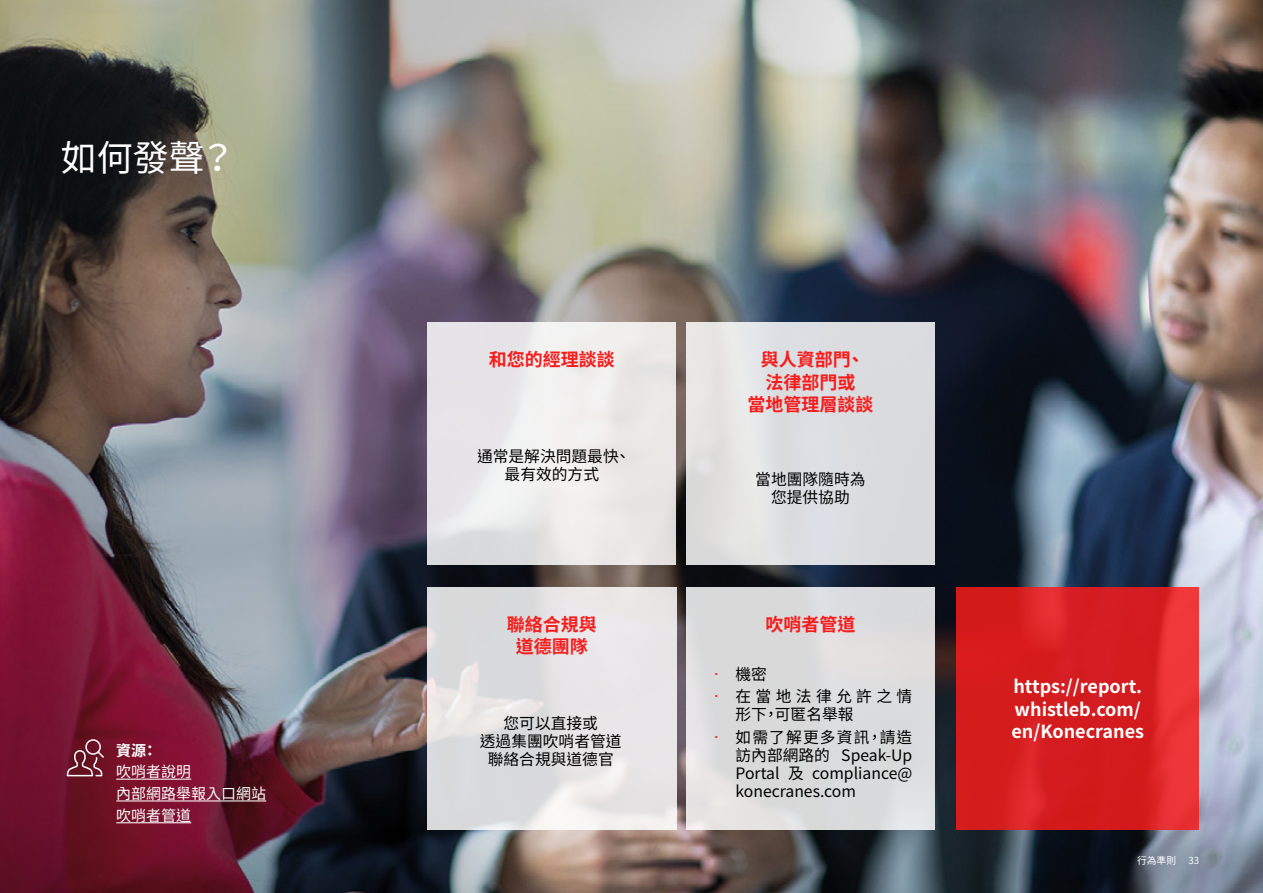
<style>
.page{position:relative;width:1263px;height:893px;background:#fff}
.page>*{position:absolute;margin:0;border:0;box-sizing:border-box;transform-origin:0 0}
.t1{font:36px "Noto Sans CJ Ktc";color:#fff}
.t2{font:700 18px/22.5px "Noto Sans CJ Ktc";color:#fff}
.t3{font:700 18px/22.5px "Noto Sans CJ Ktc";color:#f71c1c;text-align:center}
.t4{font:15.75px/18px "Noto Sans CJ Ktc";color:#000;text-align:center}
.t5{font:15.75px/18px "Noto Sans CJ Ktc";letter-spacing:.28em;color:#000}
.t6{font:15px/21.8px "Noto Sans CJ Ktc";color:#fff}
.t7{font:700 15px "Noto Sans CJ Ktc";color:#fff}
.t8{font:9.75px "Noto Sans CJ Ktc";color:#fff}
.s1{color:#f71c1c}
</style>
<div class="page">
<img style="left:0;top:0;width:1263px;height:893px">
<div style="left:686px;top:322px;width:249px;height:242px;background:linear-gradient(to right,#e5e4e4,#d7d9de)"></div>
<svg style="left:427px;top:322px;width:249px;height:242px;fill:#eae7e8"></svg>
<div style="left:686px;top:587px;width:248px;height:242px;background:linear-gradient(to right,#dddcdd,#dbdcdd)"></div>
<svg style="left:427px;top:587px;width:249px;height:242px;background:#e3e1e2"></svg>
<svg style="left:956px;top:587px;width:243px;height:242px;background:#d92023"></svg>
<hr style="left:116px;top:779px;width:75px;height:1px;background:#fff">
<hr style="left:116px;top:800px;width:150px;height:1px;background:#fff">
<hr style="left:116px;top:822px;width:75px;height:1px;background:#fff">
<svg style="left:67px;top:739px;width:37px;height:37px"></svg>
<h1 class="t1" style="left:61px;top:138px;width:177px">如何發聲？</h1>
<p class="t7" style="left:116px;top:742px;width:43px">資源：</p>
<p class="t6" style="left:116px;top:761px;width:152px">吹哨者說明<br>內部網路舉報入口網站吹哨者管道</p>
<p class="t3" style="left:489px;top:349px;width:127px">和您的經理談談</p>
<p class="t4" style="left:477px;top:448px;width:155px">通常是解決問題最快、最有效的方式</p>
<p class="t3" style="left:507px;top:613px;width:91px">聯絡合規與道德團隊</p>
<p class="t4" style="left:480px;top:715px;width:143px">您可以直接或<br>透過集團吹哨者管道聯絡合規與道德官</p>
<p class="t3" style="left:747px;top:349px;width:127px">與人資部門、法律部門或<br>當地管理層談談</p>
<p class="t4" style="left:755px;top:470px;width:112px">當地團隊隨時為您提供協助</p>
<p class="t3" style="left:765px;top:613px;width:91px">吹哨者管道</p>
<p class="t4" style="left:708px;top:666px;width:60px"><span class="s1">•</span> 機密</p>
<p class="t5" style="left:735px;top:688px;width:178px;text-indent:-27px"><span class="s1">•</span> 在當地法律允許之情形下，可匿名舉報</p>
<p class="t4" style="left:735px;top:728px;width:178px;text-align:justify;text-indent:-27px"><span class="s1">•</span> 如需了解更多資訊，請造訪內部網路的 Speak-Up Portal 及 compliance@ konecranes.com</p>
<p class="t2" style="left:1011px;top:675px;width:134px">https://report. whistleb.com/ en/Konecranes</p>
<p class="t8" style="left:1137px;top:855px;width:40px">行為準則</p>
<p class="t8" style="left:1188px;top:855px;width:12px">33</p>
</div>
